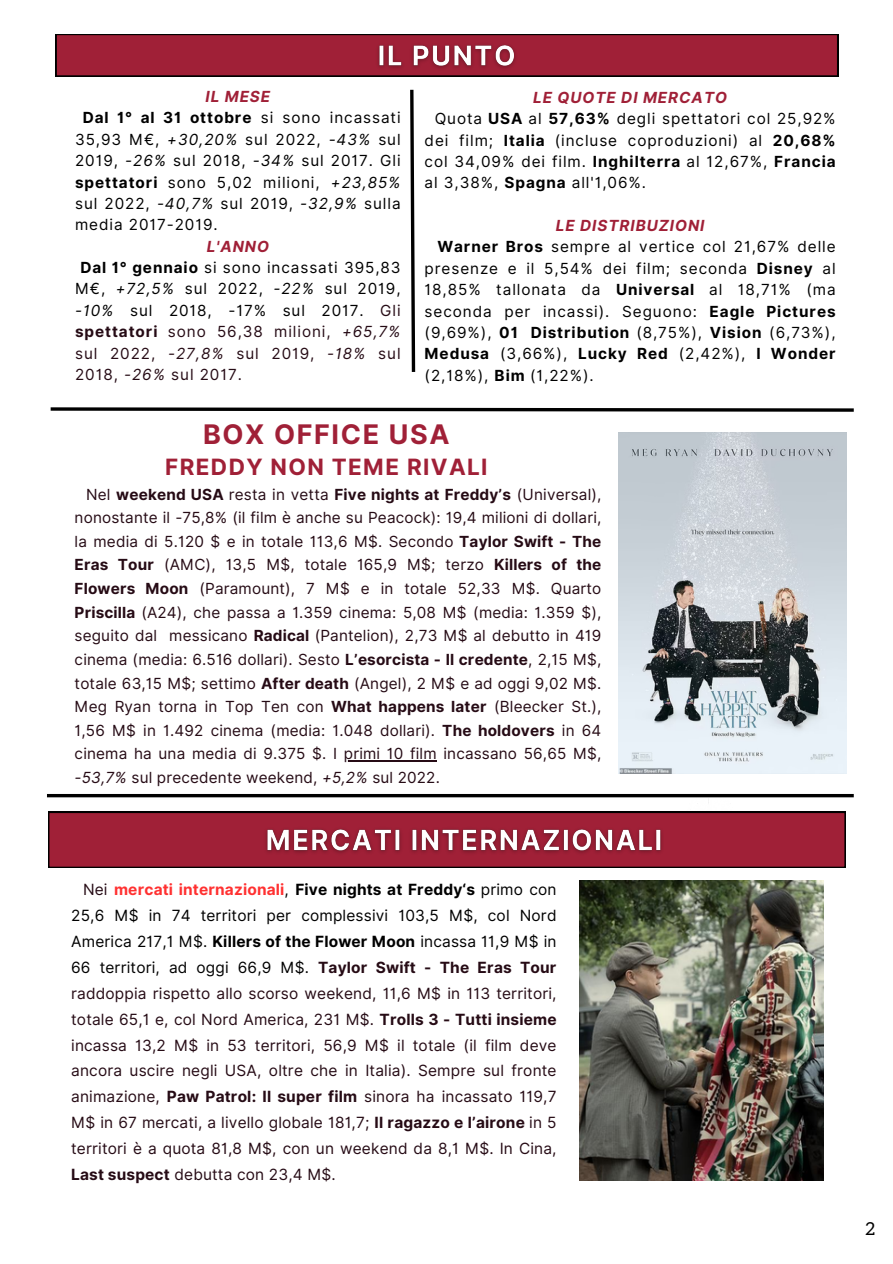
<style>
.page{position:relative;width:893px;height:1264px;background:#fff}
.page>*{position:absolute;margin:0;border:0;box-sizing:border-box;transform-origin:0 0}
.t1{font:700 27px "Inter";letter-spacing:.06em;color:#a02037}
.t2{font:700 22.5px "Inter";letter-spacing:.06em;color:#a02037}
.t3{font:18px "Aleo";color:#000}
.t4{font:15.45px/25.8px "Inter";letter-spacing:.01em;color:#260b15;text-align:justify}
.t5{font:15.3px/21.3px "Inter";letter-spacing:.06em;color:#000;text-align:justify}
.t6{font:15.3px/23.5px "Inter";letter-spacing:.01em;color:#260b15;text-align:justify}
.t7{font:italic 700 15.3px "Inter";letter-spacing:.06em;color:#a02037}
.s1{font-weight:700}
.s2{font-style:italic}
.s3{color:#260b15}
.s4{font-weight:700;color:#260b15}
.s5{font-style:italic;color:#260b15}
.s6{font-weight:700;color:#ff3131}
.s7{color:#000}
.s8{font-weight:700;color:#000}
</style>
<div class="page">
<img style="left:685px;top:797px;width:49px;height:15px">
<svg style="left:56px;top:34px;width:782px;height:42px;background:#971e33"></svg>
<svg style="left:50px;top:407px;width:804px;height:5px"></svg>
<hr style="left:47px;top:794px;width:806px;height:3px;background:#000">
<svg style="left:48px;top:812px;width:797px;height:55px;background:#991e34"></svg>
<svg style="left:410px;top:89px;width:6px;height:283px"></svg>
<img style="left:619px;top:432px;width:227px;height:341px">
<img style="left:579px;top:880px;width:244px;height:300px">
<hr style="left:344px;top:760px;width:93px;height:1px;background:#260b15">
<img style="left:371px;top:39px;width:150px;height:36px">
<img style="left:261px;top:822px;width:407px;height:37px">
<p class="t7" style="left:205px;top:87px;width:66px">IL MESE</p>
<p class="t5" style="left:75px;top:107px;width:327px;text-indent:8px"><span class="s1">Dal 1° al 31 ottobre</span> si sono incassati 35,93 M€, <span class="s2">+30,20%</span> sul 2022, <span class="s2">-43%</span> sul 2019, <span class="s2">-26%</span> sul 2018, <span class="s2">-34%</span> sul 2017. Gli <span class="s1">spettatori</span> sono 5,02 milioni, <span class="s2">+23,85% </span>sul 2022, <span class="s2">-40,7%</span> sul 2019, <span class="s2">-32,9%</span> sulla media 2017-2019.</p>
<p class="t7" style="left:207px;top:237px;width:64px">L'ANNO</p>
<p class="t5" style="left:75px;top:257px;width:327px;text-indent:5px"><span class="s1">Dal 1° gennaio</span> si sono incassati 395,83<br>M€, <span class="s2">+72,5%</span> sul 2022, <span class="s2">-22%</span> sul 2019, <span class="s2">-10%</span> sul 2018, -17% sul 2017. <span class="s3">Gli </span><span class="s4">spettatori</span> <span class="s3">sono 56,38 milioni,</span> <span class="s5">+65,7% </span><span class="s3">sul 2022,</span> <span class="s5">-27,8%</span> <span class="s3">sul 2019,</span> <span class="s5">-18%</span> <span class="s3">sul 2018,</span> <span class="s5">-26%</span> <span class="s3">sul 2017.</span></p>
<p class="t7" style="left:533px;top:88px;width:195px">LE QUOTE DI MERCATO</p>
<p class="t5" style="left:424px;top:108px;width:412px;text-indent:10px">Quota <span class="s1">USA</span> al <span class="s1">57,63%</span> degli spettatori col 25,92% dei film; <span class="s1">Italia</span> (incluse coproduzioni) al <span class="s1">20,68% </span>col 34,09% dei film. <span class="s1">Inghilterra</span> al 12,67%, <span class="s1">Francia </span>al 3,38%, <span class="s1">Spagna</span> all'1,06%.</p>
<p class="t7" style="left:555px;top:216px;width:150px">LE DISTRIBUZIONI</p>
<p class="t5" style="left:424px;top:236px;width:412px;text-indent:13px"><span class="s1">Warner Bros</span> sempre al vertice col 21,67% delle presenze e il 5,54% dei film; seconda <span class="s1">Disney</span> al 18,85% tallonata da <span class="s1">Universal</span> al 18,71% (ma seconda per incassi). Seguono: <span class="s1">Eagle Pictures </span>(9,69%), <span class="s1">01 Distribution</span> (8,75%), <span class="s1">Vision</span> (6,73%), <span class="s1">Medusa</span> (3,66%), <span class="s1">Lucky Red</span> (2,42%), <span class="s1">I Wonder </span>(2,18%), <span class="s1">Bim</span> (1,22%).</p>
<p class="t1" style="left:203px;top:418px;width:248px">BOX OFFICE USA</p>
<p class="t2" style="left:165px;top:453px;width:324px">FREDDY NON TEME RIVALI</p>
<p class="t6" style="left:75px;top:482px;width:528px;text-indent:11px">Nel <span class="s1">weekend USA</span> resta in vetta <span class="s1">Five nights at Freddy’s</span> (Universal), nonostante il -75,8% (il film è anche su Peacock): 19,4 milioni di dollari, la media di 5.120 $ e in totale 113,6 M$. Secondo <span class="s1">Taylor Swift - The Eras Tour</span> (AMC), 13,5 M$, totale 165,9 M$; terzo <span class="s1">Killers of the Flowers Moon</span> (Paramount), 7 M$ e in totale 52,33 M$. Quarto <span class="s1">Priscilla</span> (A24), che passa a 1.359 cinema: 5,08 M$ (media: 1.359 $), seguito dal messicano <span class="s1">Radical</span> (Pantelion), 2,73 M$ al debutto in 419 cinema (media: 6.516 dollari). Sesto <span class="s1">L’esorcista - Il credente</span>, 2,15 M$, totale 63,15 M$; settimo <span class="s1">After death</span> (Angel), 2 M$ e ad oggi 9,02 M$.<br>Meg Ryan torna in Top Ten con <span class="s1">What happens later</span> (Bleecker St.), 1,56 M$ in 1.492 cinema (media: 1.048 dollari). <span class="s1">The holdovers</span> in 64 cinema ha una media di 9.375 $. I primi 10 film incassano 56,65 M$, <span class="s2">-53,7%</span> sul precedente weekend, <span class="s2">+5,2%</span> sul 2022.</p>
<p class="t4" style="left:71px;top:876px;width:487px;text-indent:12px">Nei <span class="s6">mercati internazionali</span><span class="s7">,</span> <span class="s8">Five nights at Freddy‘s</span> <span class="s7">primo con 25,6 M$ in 74 territori per complessivi 103,5 M$, col Nord America 217,1 M$.</span> <span class="s8">Killers of the Flower Moon</span> <span class="s7">incassa 11,9 M$ in 66 territori, ad oggi 66,9 M$.</span> <span class="s1">Taylor Swift - The Eras Tour </span>raddoppia rispetto allo scorso weekend, 11,6 M$ in 113 territori, totale 65,1 e, col Nord America, 231 M$. <span class="s1">Trolls 3 - Tutti insieme </span>incassa 13,2 M$ in 53 territori, 56,9 M$ il totale (il film deve ancora uscire negli USA, oltre che in Italia). Sempre sul fronte animazione, <span class="s1">Paw Patrol: Il super film</span> sinora ha incassato 119,7<br>M$ in 67 mercati, a livello globale 181,7; <span class="s1">Il ragazzo e l’airone</span> in 5 territori è a quota 81,8 M$, con un weekend da 8,1 M$. In Cina, <span class="s1">Last suspect</span> debutta con 23,4 M$.</p>
<p class="t3" style="left:865px;top:1218px;width:11px">2</p>
</div>
